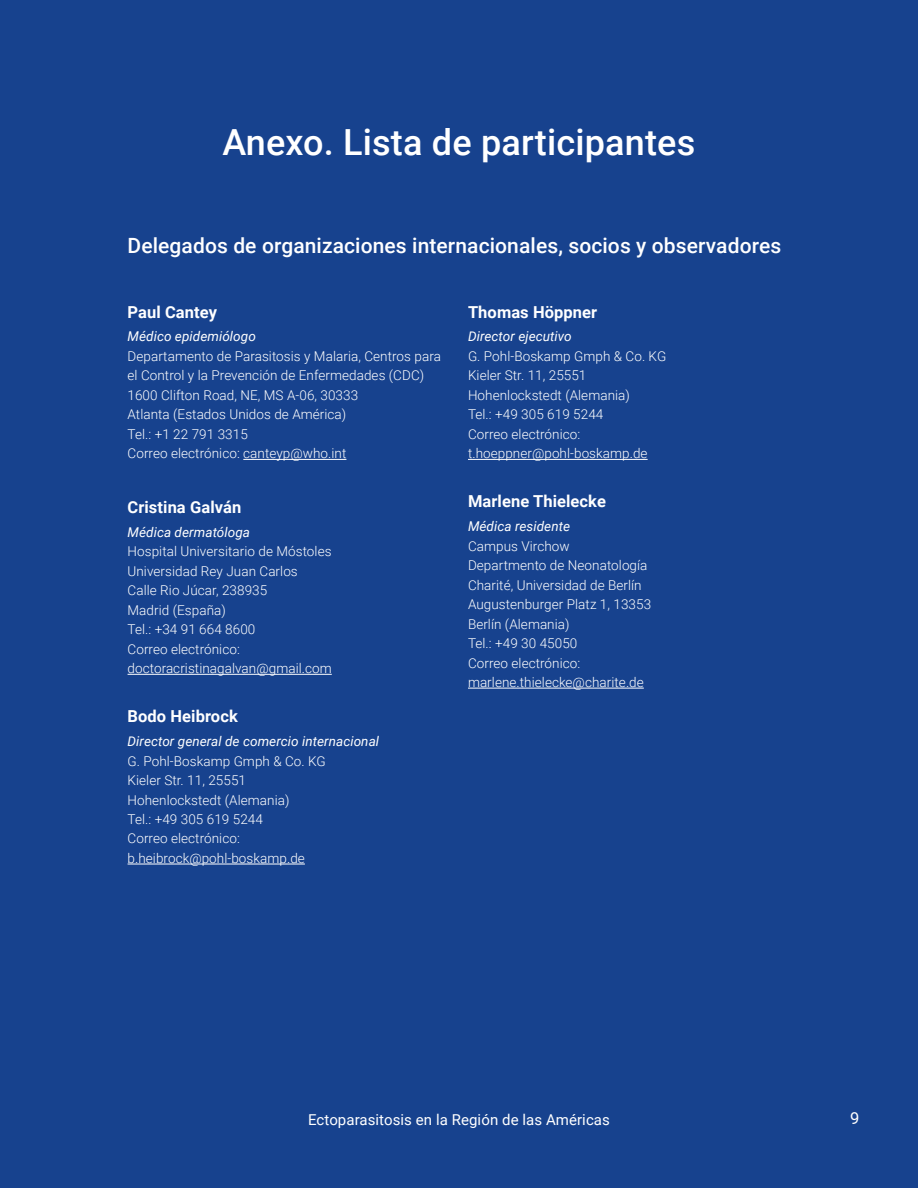
<style>
.page{position:relative;width:918px;height:1188px;background:#17428e}
.page>*{position:absolute;margin:0;border:0;box-sizing:border-box;transform-origin:0 0}
.t1{font:500 36px "Roboto";letter-spacing:.005em;color:#fff}
.t2{font:500 21px "Roboto";letter-spacing:.005em;color:#fff}
.t3{font:700 16.5px "Roboto";letter-spacing:.005em;color:#fff}
.t4{font:16.5px "Roboto";color:#fff}
.t5{font:15px "Roboto";letter-spacing:.005em;color:#fff}
.t6{font:300 13.5px/19.5px "Roboto";letter-spacing:.005em;color:#fff}
.t7{font:italic 13.5px "Roboto";letter-spacing:.005em;color:#fff}
</style>
<div class="page">
<hr style="left:243px;top:459px;width:103px;height:1px;background:#fff">
<hr style="left:128px;top:674px;width:204px;height:1px;background:#fff">
<hr style="left:128px;top:864px;width:177px;height:1px;background:#fff">
<hr style="left:468px;top:459px;width:180px;height:1px;background:#fff">
<hr style="left:468px;top:688px;width:176px;height:1px;background:#fff">
<h1 class="t1" style="left:223px;top:117px;width:474px">Anexo. Lista de participantes</h1>
<h2 class="t2" style="left:128px;top:231px;width:655px">Delegados de organizaciones internacionales, socios y observadores</h2>
<p class="t3" style="left:128px;top:300px;width:91px">Paul Cantey</p>
<p class="t7" style="left:128px;top:327px;width:130px">Médico epidemiólogo</p>
<p class="t6" style="left:128px;top:346px;width:315px">Departamento de Parasitosis y Malaria, Centros para el Control y la Prevención de Enfermedades (CDC)<br>1600 Clifton Road, NE, MS A-06, 30333<br>Atlanta (Estados Unidos de América)<br>Tel.: +1 22 791 3315<br>Correo electrónico: canteyp@who.int</p>
<p class="t3" style="left:128px;top:496px;width:115px">Cristina Galván</p>
<p class="t7" style="left:128px;top:523px;width:124px">Médica dermatóloga</p>
<p class="t6" style="left:128px;top:541px;width:206px">Hospital Universitario de Móstoles<br>Universidad Rey Juan Carlos<br>Calle Rio Júcar, 238935<br>Madrid (España)<br>Tel.: +34 91 664 8600<br>Correo electrónico: doctoracristinagalvan@gmail.com</p>
<p class="t3" style="left:128px;top:705px;width:112px">Bodo Heibrock</p>
<p class="t7" style="left:128px;top:732px;width:253px">Director general de comercio internacional</p>
<p class="t6" style="left:128px;top:750px;width:200px">G. Pohl-Boskamp Gmph &amp; Co. KG<br>Kieler Str. 11, 25551<br>Hohenlockstedt (Alemania)<br>Tel.: +49 305 619 5244<br>Correo electrónico: b.heibrock@pohl-boskamp.de</p>
<p class="t3" style="left:468px;top:300px;width:131px">Thomas Höppner</p>
<p class="t7" style="left:468px;top:327px;width:105px">Director ejecutivo</p>
<p class="t6" style="left:468px;top:346px;width:200px">G. Pohl-Boskamp Gmph &amp; Co. KG<br>Kieler Str. 11, 25551<br>Hohenlockstedt (Alemania)<br>Tel.: +49 305 619 5244<br>Correo electrónico: t.hoeppner@pohl-boskamp.de</p>
<p class="t3" style="left:468px;top:490px;width:139px">Marlene Thielecke</p>
<p class="t7" style="left:468px;top:517px;width:104px">Médica residente</p>
<p class="t6" style="left:468px;top:536px;width:185px">Campus Virchow<br>Departmento de Neonatología<br>Charité, Universidad de Berlín<br>Augustenburger Platz 1, 13353<br>Berlín (Alemania)<br>Tel.: +49 30 45050<br>Correo electrónico: marlene.thielecke@charite.de</p>
<p class="t5" style="left:308px;top:1109px;width:303px">Ectoparasitosis en la Región de las Américas</p>
<p class="t4" style="left:850px;top:1107px;width:11px">9</p>
</div>
